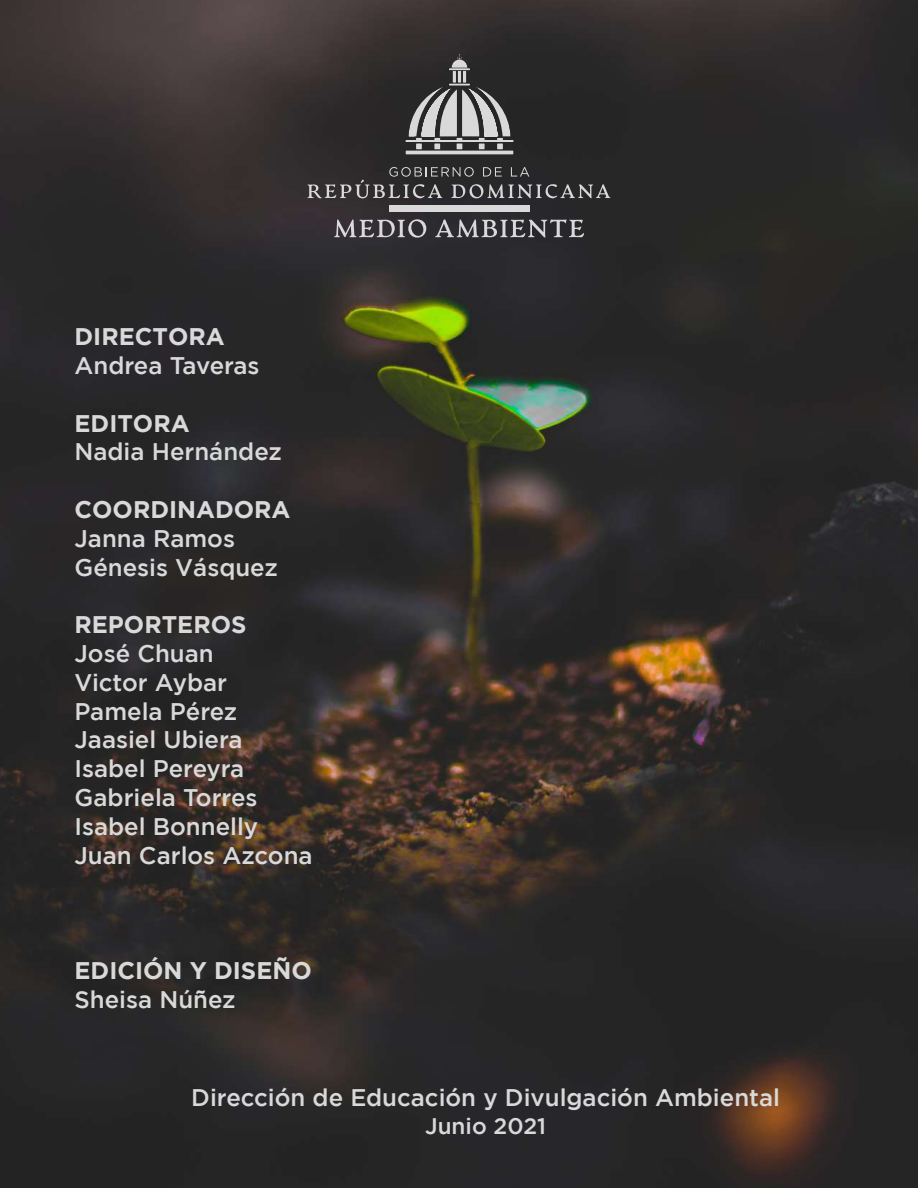
<style>
.page{position:relative;width:918px;height:1188px;background:#fff}
.page>*{position:absolute;margin:0;border:0;box-sizing:border-box;transform-origin:0 0}
.t1{font:500 24px/28.8px "Gotham";color:#d9d9d9}
.t2{font:700 24px "Gotham";color:#d9d9d9}
.t3{font:500 22.5px "Gotham";color:#d9d9d9}
</style>
<div class="page">
<img style="left:0;top:0;width:918px;height:1188px">
<svg style="left:406px;top:54px;width:107px;height:100px"></svg>
<div style="left:389px;top:206px;width:141px;height:6px;background:#d9d9d9"></div>
<svg style="left:307px;top:167px;width:304px;height:32px"></svg>
<svg style="left:334px;top:219px;width:92px;height:19px"></svg>
<svg style="left:435px;top:219px;width:149px;height:18px"></svg>
<p class="t2" style="left:75px;top:323px;width:152px">DIRECTORA</p>
<p class="t1" style="left:75px;top:351px;width:187px">Andrea Taveras</p>
<p class="t2" style="left:75px;top:409px;width:117px">EDITORA</p>
<p class="t1" style="left:75px;top:437px;width:209px">Nadia Hernández</p>
<p class="t2" style="left:75px;top:496px;width:218px">COORDINADORA</p>
<p class="t1" style="left:75px;top:523px;width:205px">Janna Ramos<br>Génesis Vásquez</p>
<p class="t2" style="left:75px;top:611px;width:173px">REPORTEROS</p>
<p class="t1" style="left:75px;top:639px;width:240px">José Chuan<br>Victor Aybar<br>Pamela Pérez<br>Jaasiel Ubiera<br>Isabel Pereyra<br>Gabriela Torres<br>Isabel Bonnelly<br>Juan Carlos Azcona</p>
<p class="t2" style="left:75px;top:956px;width:239px">EDICIÓN Y DISEÑO</p>
<p class="t1" style="left:75px;top:984px;width:163px">Sheisa Núñez</p>
<p class="t1" style="left:191px;top:1082px;width:590px">Dirección de Educación y Divulgación Ambiental</p>
<p class="t3" style="left:425px;top:1113px;width:123px">Junio 2021</p>
</div>
